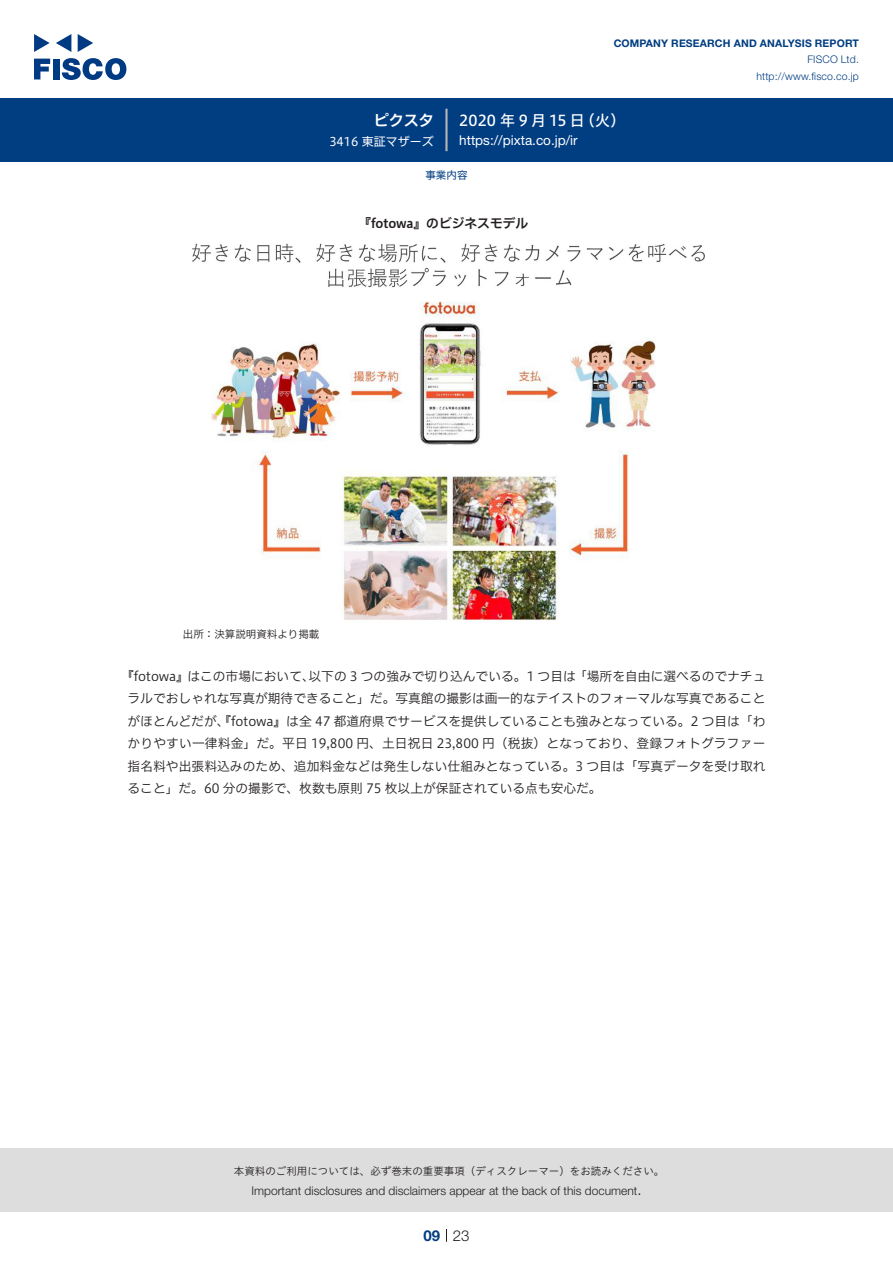
<style>
.page{position:relative;width:893px;height:1263px;background:#fff}
.page>*{position:absolute;margin:0;border:0;box-sizing:border-box;transform-origin:0 0}
.t1{font:15px "Hiragino UD Sans F Std N W5";letter-spacing:.005em;color:#fff}
.t2{font:15px "Hiragino UD Sans F Std N W6";color:#fff}
.t3{font:300 15px "Helvetica Neue LT Std";color:#231f20}
.t4{font:700 15px "Helvetica Neue LT Std";color:#003d81}
.t5{font:13.5px "Helvetica Neue LT Std";color:#fff}
.t6{font:12.75px/22.5px "Hiragino UD Sans F Std N W3";color:#231f20}
.t7{font:12.75px "Hiragino UD Sans F Std N W6";color:#231f20}
.t8{font:300 12px "Helvetica Neue LT Std";color:#231f20}
.t9{font:12px "Hiragino UD Sans F Std N W4";color:#fff}
.t10{font:10.5px "Hiragino UD Sans Std W3";color:#231f20}
.t11{font:700 10.5px "Helvetica Neue LT Std";letter-spacing:.015em;color:#003d81}
.t12{font:300 10.5px/16.5px "Helvetica Neue LT Std";letter-spacing:.015em;color:#003d81;text-align:right}
.t13{font:10.5px "Hiragino UD Sans F Std N W3";color:#231f20}
.t14{font:10.5px "Hiragino UD Sans F Std N W4";color:#003d81}
</style>
<div class="page">
<div style="left:0;top:1148px;width:893px;height:64px;background:#ddd"></div>
<svg style="left:34px;top:59px;width:16px;height:20px"></svg>
<div style="left:53px;top:59px;width:6px;height:20px;background:#003a83"></div>
<svg style="left:62px;top:58px;width:64px;height:22px"></svg>
<svg style="left:34px;top:34px;width:16px;height:18px"></svg>
<svg style="left:78px;top:34px;width:15px;height:18px"></svg>
<svg style="left:56px;top:34px;width:15px;height:18px"></svg>
<div style="left:0;top:98px;width:893px;height:64px;background:#003d81"></div>
<hr style="left:445px;top:109px;width:3px;height:42px;background:#b5b5b6">
<svg style="left:446px;top:1229px;width:1px;height:13px"></svg>
<img style="left:192px;top:243px;width:513px;height:377px">
<p class="t2" style="left:374px;top:109px;width:62px">ピクスタ</p>
<p class="t9" style="left:329px;top:132px;width:106px">3416 東証マザーズ</p>
<p class="t11" style="left:614px;top:37px;width:247px">COMPANY RESEARCH AND ANALYSIS REPORT</p>
<p class="t12" style="left:756px;top:51px;width:104px">FISCO Ltd. http://www.fisco.co j p.</p>
<p class="t1" style="left:580px;top:109px;width:47px">（火(</p>
<p class="t1" style="left:459px;top:109px;width:127px">2020 年 9 月 15 日</p>
<p class="t5" style="left:459px;top:132px;width:120px">https://pixta. c o j p. i r/</p>
<p class="t14" style="left:425px;top:167px;width:43px">事業内容</p>
<p class="t7" style="left:358px;top:214px;width:171px">『fotowa』のビジネスモデル</p>
<p class="t13" style="left:183px;top:626px;width:138px">出所：決算説明資料より掲載</p>
<p class="t6" style="left:308px;top:664px;width:458px">以下の 3 つの強みで切り込んでいる。1 つ目は「場所を自由に選べるのでナチュ</p>
<p class="t6" style="left:128px;top:664px;width:639px;text-indent:-6px">『fotowa』はこの市場において、<br>ラルでおしゃれな写真が期待できること」だ。写真館の撮影は画一的なテイストのフォーマルな写真であることがほとんどだが、『fotowa』は全 47 都道府県でサービスを提供していることも強みとなっている。2 つ目は「わかりやすい一律料金」だ。平日 19,800 円、土日祝日 23,800 円（税抜）となっており、登録フォトグラファー指名料や出張料込みのため、追加料金などは発生しない仕組みとなっている。3 つ目は「写真データを受け取れること」だ。60 分の撮影で、枚数も原則 75 枚以上が保証されている点も安心だ。</p>
<p class="t10" style="left:234px;top:1163px;width:432px">本資料のご利用については、必ず巻末の重要事項（ディスクレーマー）をお読みください。</p>
<p class="t3" style="left:637px;top:1180px;width:6px">.</p>
<p class="t8" style="left:251px;top:1183px;width:387px">Important disclosures and disclaimers appear at the back of this document</p>
<p class="t4" style="left:423px;top:1226px;width:18px">09</p>
<p class="t3" style="left:453px;top:1226px;width:18px">23</p>
</div>
